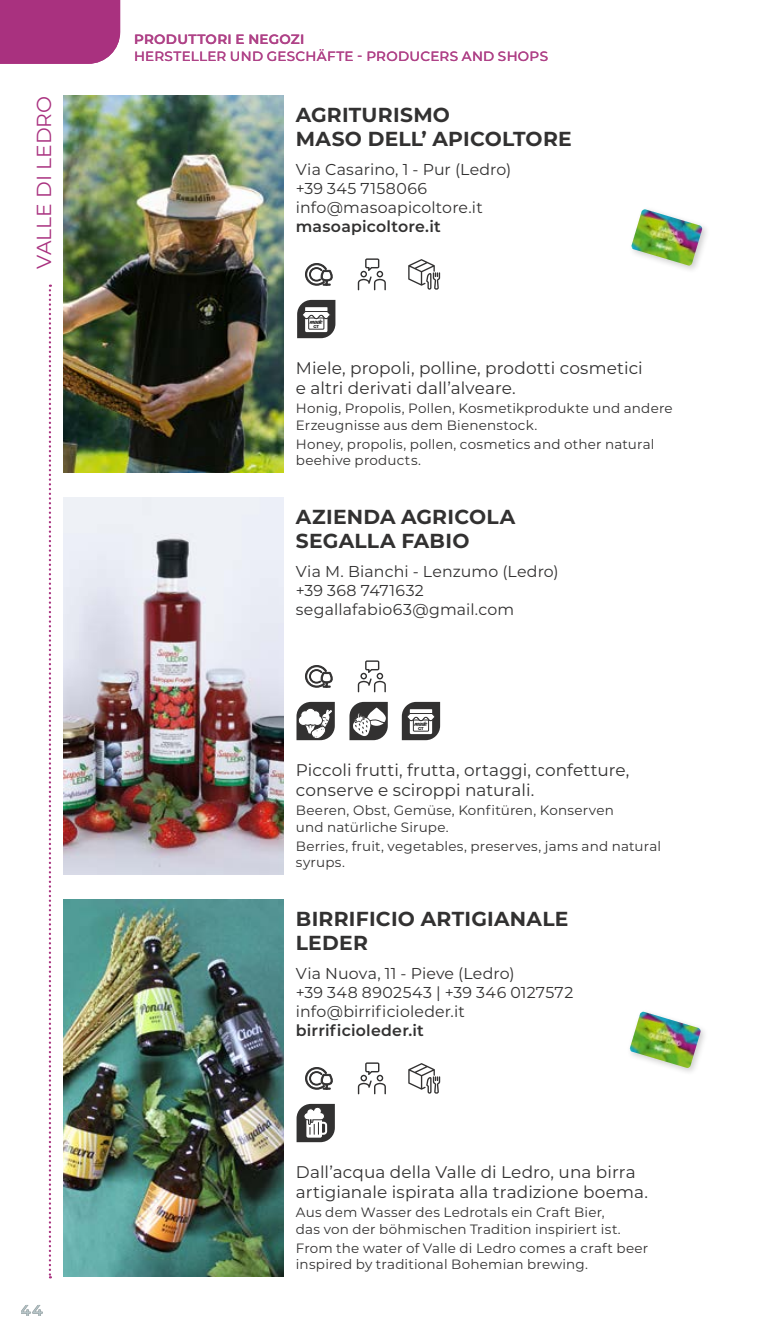
<style>
.page{position:relative;width:766px;height:1340px;background:#fff}
.page>*{position:absolute;margin:0;border:0;box-sizing:border-box;transform-origin:0 0}
.t1{font:700 20.25px/24.3px "Montserrat";letter-spacing:.015em;color:#323131}
.t2{font:20.25px "Montserrat";letter-spacing:.005em;color:#a9317f}
.t3{font:16.88px/20.2px "Montserrat";letter-spacing:.005em;color:#323131}
.t4{font:15.75px/18.9px "Montserrat";letter-spacing:.01em;color:#323131}
.t5{font:600 15.75px "Montserrat";letter-spacing:.015em;color:#323131}
.t6{font:600 15.75px "Montserrat";color:#778588}
.t7{font:13.5px/16.2px "Montserrat";letter-spacing:.015em;color:#323131}
.t8{font:500 13.5px "Montserrat";letter-spacing:.02em;color:#af4287}
.t9{font:600 13.5px "Montserrat";letter-spacing:.025em;color:#af4287}
.t10{font:6.75px "Hughs";color:#000}
.t11{font:700 4.05px "Montserrat";color:#000}
</style>
<div class="page">
<div style="left:0;top:0;width:120px;height:64px;background:#a9317f"></div>
<img style="left:64px;top:899px;width:219px;height:377px">
<svg style="left:305px;top:1067px;width:28px;height:22px"></svg>
<svg style="left:358px;top:1062px;width:28px;height:32px"></svg>
<svg style="left:408px;top:1063px;width:32px;height:30px"></svg>
<svg style="left:296px;top:1103px;width:39px;height:39px"></svg>
<img style="left:64px;top:497px;width:219px;height:377px">
<svg style="left:305px;top:665px;width:28px;height:22px"></svg>
<svg style="left:357px;top:660px;width:29px;height:32px"></svg>
<svg style="left:296px;top:702px;width:39px;height:38px"></svg>
<svg style="left:349px;top:702px;width:38px;height:38px"></svg>
<svg style="left:401px;top:702px;width:39px;height:38px"></svg>
<div style="left:626px;top:1008px;width:82px;height:67px;background:#000;opacity:.2"></div>
<img style="left:629px;top:1011px;width:71px;height:57px">
<img style="left:64px;top:96px;width:219px;height:376px">
<svg style="left:305px;top:263px;width:28px;height:22px"></svg>
<svg style="left:357px;top:258px;width:29px;height:32px"></svg>
<svg style="left:408px;top:259px;width:32px;height:31px"></svg>
<svg style="left:297px;top:300px;width:38px;height:38px"></svg>
<div style="left:628px;top:206px;width:82px;height:67px;background:#000;opacity:.2"></div>
<img style="left:631px;top:209px;width:71px;height:57px">
<svg style="left:49px;top:284px;width:2px;height:994px"></svg>
<h1 class="t2" style="left:30px;top:269px;width:174px;rotate:-90deg">VALLE DI LEDRO</h1>
<p class="t6" style="left:21px;top:1298px;width:24px">44</p>
<p class="t9" style="left:134px;top:30px;width:172px">PRODUTTORI E NEGOZI</p>
<p class="t8" style="left:134px;top:46px;width:415px">HERSTELLER UND GESCHÄFTE - PRODUCERS AND SHOPS</p>
<h1 class="t1" style="left:296px;top:101px;width:277px">AGRITURISMO<br>MASO DELL’ APICOLTORE</h1>
<p class="t4" style="left:296px;top:159px;width:217px">Via Casarino, 1 - Pur (Ledro) +39 345 7158066 info@masoapicoltore.it</p>
<p class="t5" style="left:296px;top:215px;width:146px">masoapicoltore.it</p>
<p class="t10" style="left:310px;top:317px;width:14px">made</p>
<p class="t11" style="left:313px;top:323px;width:7px">GT</p>
<p class="t3" style="left:296px;top:357px;width:348px">Miele, propoli, polline, prodotti cosmetici e altri derivati dall’alveare.</p>
<p class="t7" style="left:296px;top:400px;width:378px">Honig, Propolis, Pollen, Kosmetikprodukte und andere<br>Erzeugnisse aus dem Bienenstock.</p>
<p class="t7" style="left:296px;top:435px;width:360px">Honey, propolis, pollen, cosmetics and other natural beehive products.</p>
<h1 class="t1" style="left:296px;top:503px;width:221px">AZIENDA AGRICOLA<br>SEGALLA FABIO</h1>
<p class="t4" style="left:296px;top:561px;width:264px">Via M. Bianchi - Lenzumo (Ledro) +39 368 7471632 segallafabio63@gmail.com</p>
<p class="t10" style="left:414px;top:719px;width:14px">made</p>
<p class="t11" style="left:418px;top:725px;width:7px">GT</p>
<p class="t3" style="left:296px;top:759px;width:335px">Piccoli frutti, frutta, ortaggi, confetture, conserve e sciroppi naturali.</p>
<p class="t7" style="left:296px;top:802px;width:319px">Beeren, Obst, Gemüse, Konfitüren, Konserven und natürliche Sirupe.</p>
<p class="t7" style="left:296px;top:837px;width:366px">Berries, fruit, vegetables, preserves, jams and natural syrups.</p>
<h1 class="t1" style="left:296px;top:905px;width:274px">BIRRIFICIO ARTIGIANALE<br>LEDER</h1>
<p class="t4" style="left:296px;top:963px;width:279px">Via Nuova, 11 - Pieve (Ledro)<br>+39 348 8902543 | +39 346 0127572 info@birrificioleder.it</p>
<p class="t5" style="left:296px;top:1018px;width:129px">birrificioleder.it</p>
<p class="t3" style="left:296px;top:1160px;width:353px">Dall’acqua della Valle di Ledro, una birra artigianale ispirata alla tradizione boema.</p>
<p class="t7" style="left:296px;top:1203px;width:326px">Aus dem Wasser des Ledrotals ein Craft Bier, das von der böhmischen Tradition inspiriert ist.</p>
<p class="t7" style="left:296px;top:1239px;width:354px">From the water of Valle di Ledro comes a craft beer inspired by traditional Bohemian brewing.</p>
</div>
